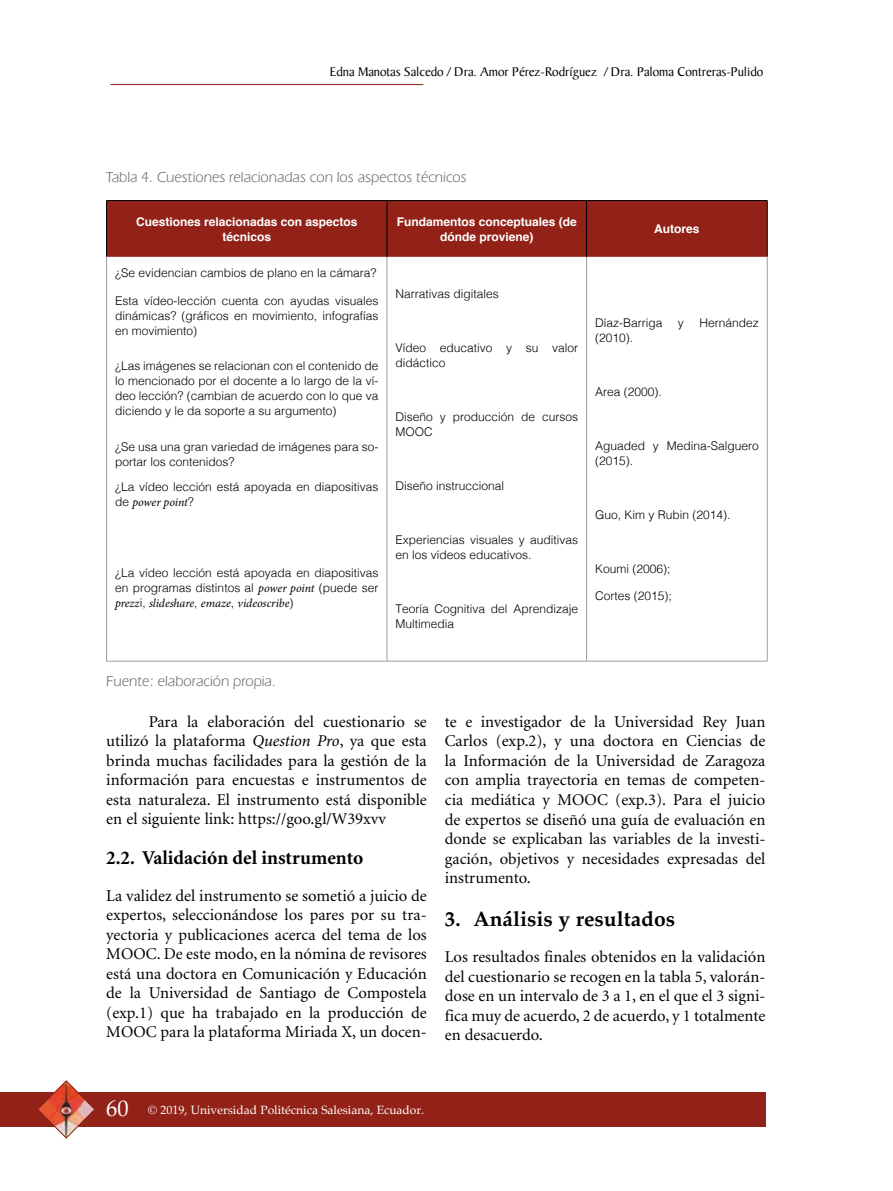
<style>
.page{position:relative;width:893px;height:1191px;background:#fff}
.page>*{position:absolute;margin:0;border:0;box-sizing:border-box;transform-origin:0 0}
.t1{font:700 21px "Palatino";color:#000}
.t2{font:700 19.5px "Minion";color:#000}
.t3{font:16.5px/19.5px "Minion";color:#000;text-align:justify}
.t4{font:15px "Eras IT Cby BT";color:#706f6f}
.t5{font:13.5px "Baker Signet";color:#000}
.t6{font:300 12px/15px "Helvetica";color:#000}
.t7{font:700 12px/15px "Helvetica";color:#fff;text-align:center}
.t8{font:italic 12px "Minion Pro";color:#000}
.t9{font:12px "Palatino";color:#fff}
.s1{font-family:"Helvetica";font-weight:300;font-style:normal}
.s2{font-family:"Minion Pro";font-weight:400;font-style:italic}
.s3{font-family:"Minion Pro";font-style:italic}
.s4{font-size:22.5px}
</style>
<div class="page">
<div style="left:0;top:1092px;width:765px;height:34px;background:#922218"></div>
<img style="left:37px;top:1080px;width:59px;height:59px">
<hr style="left:110px;top:84px;width:313px;height:1px;background:#922218">
<div style="left:107px;top:201px;width:660px;height:56px;background:#922218"></div>
<hr style="left:387px;top:201px;width:1px;height:56px;background:#000">
<hr style="left:586px;top:201px;width:1px;height:56px;background:#000">
<hr style="left:387px;top:257px;width:1px;height:31px;background:#9d9d9c">
<hr style="left:586px;top:257px;width:1px;height:31px;background:#9d9d9c">
<hr style="left:387px;top:288px;width:1px;height:55px;background:#9d9d9c">
<hr style="left:586px;top:288px;width:1px;height:55px;background:#9d9d9c">
<hr style="left:387px;top:343px;width:1px;height:90px;background:#9d9d9c">
<hr style="left:586px;top:343px;width:1px;height:90px;background:#9d9d9c">
<hr style="left:387px;top:433px;width:1px;height:41px;background:#9d9d9c">
<hr style="left:586px;top:433px;width:1px;height:41px;background:#9d9d9c">
<hr style="left:387px;top:474px;width:1px;height:41px;background:#9d9d9c">
<hr style="left:586px;top:474px;width:1px;height:41px;background:#9d9d9c">
<hr style="left:387px;top:515px;width:1px;height:146px;background:#9d9d9c">
<hr style="left:586px;top:515px;width:1px;height:146px;background:#9d9d9c">
<hr style="left:106px;top:257px;width:1px;height:31px;background:#9d9d9c">
<hr style="left:767px;top:257px;width:1px;height:31px;background:#9d9d9c">
<hr style="left:106px;top:288px;width:1px;height:55px;background:#9d9d9c">
<hr style="left:767px;top:288px;width:1px;height:55px;background:#9d9d9c">
<hr style="left:106px;top:343px;width:1px;height:90px;background:#9d9d9c">
<hr style="left:767px;top:343px;width:1px;height:90px;background:#9d9d9c">
<hr style="left:106px;top:433px;width:1px;height:41px;background:#9d9d9c">
<hr style="left:767px;top:433px;width:1px;height:41px;background:#9d9d9c">
<hr style="left:106px;top:474px;width:1px;height:41px;background:#9d9d9c">
<hr style="left:767px;top:474px;width:1px;height:41px;background:#9d9d9c">
<hr style="left:106px;top:515px;width:1px;height:146px;background:#9d9d9c">
<hr style="left:767px;top:515px;width:1px;height:146px;background:#9d9d9c">
<hr style="left:106px;top:661px;width:281px;height:1px;background:#9d9d9c">
<hr style="left:387px;top:661px;width:200px;height:1px;background:#9d9d9c">
<hr style="left:587px;top:661px;width:180px;height:1px;background:#9d9d9c">
<hr style="left:106px;top:200px;width:281px;height:1px;background:#000">
<hr style="left:106px;top:201px;width:1px;height:56px;background:#000">
<hr style="left:387px;top:200px;width:200px;height:1px;background:#000">
<hr style="left:587px;top:200px;width:180px;height:1px;background:#000">
<hr style="left:767px;top:201px;width:1px;height:56px;background:#000">
<p class="t5" style="left:330px;top:64px;width:435px">Edna Manotas Salcedo / Dra. Amor Pérez-Rodríguez / Dra. Paloma Contreras-Pulido</p>
<p class="t4" style="left:106px;top:168px;width:362px">Tabla 4. Cuestiones relacionadas con los aspectos técnicos</p>
<p class="t7" style="left:136px;top:214px;width:223px">Cuestiones relacionadas con aspectos técnicos</p>
<p class="t7" style="left:397px;top:214px;width:182px">Fundamentos conceptuales (de dónde proviene)</p>
<p class="t7" style="left:654px;top:222px;width:47px">Autores</p>
<p class="t6" style="left:115px;top:264px;width:263px">¿Se evidencian cambios de plano en la cámara?</p>
<p class="t6" style="left:395px;top:286px;width:105px">Narrativas digitales</p>
<p class="t6" style="left:115px;top:292px;width:265px;text-align:justify">Esta vídeo-lección cuenta con ayudas visuales dinámicas? (gráficos en movimiento, infografías en movimiento)</p>
<p class="t6" style="left:115px;top:358px;width:265px;text-align:justify">¿Las imágenes se relacionan con el contenido de lo mencionado por el docente a lo largo de la ví&shy;deo lección? (cambian de acuerdo con lo que va diciendo y le da soporte a su argumento)</p>
<p class="t6" style="left:115px;top:438px;width:265px">¿Se usa una gran variedad de imágenes para so&shy;portar los contenidos?</p>
<p class="t6" style="left:115px;top:479px;width:265px">¿La vídeo lección está apoyada en diapositivas</p>
<p class="t8" style="left:115px;top:494px;width:80px"><span class="s1">de</span> power point<span class="s1">?</span></p>
<p class="t6" style="left:595px;top:314px;width:69px">Díaz-Barriga</p>
<p class="t6" style="left:678px;top:314px;width:7px">y</p>
<p class="t6" style="left:699px;top:314px;width:61px">Hernández</p>
<p class="t6" style="left:595px;top:329px;width:40px">(2010).</p>
<p class="t6" style="left:395px;top:340px;width:184px">Vídeo educativo y su valor didáctico</p>
<p class="t6" style="left:595px;top:383px;width:68px">Area (2000).</p>
<p class="t6" style="left:395px;top:409px;width:184px">Diseño y producción de cursos<br>MOOC</p>
<p class="t6" style="left:595px;top:437px;width:165px">Aguaded y Medina-Salguero (2015).</p>
<p class="t6" style="left:395px;top:478px;width:110px">Diseño instruccional</p>
<p class="t6" style="left:595px;top:506px;width:137px">Guo, Kim y Rubin (2014).</p>
<p class="t6" style="left:115px;top:565px;width:265px">¿La vídeo lección está apoyada en diapositivas en programas distintos al <span class="s2">power point</span> (puede ser</p>
<p class="t8" style="left:115px;top:595px;width:180px">prezz<span class="s1">i,</span> slideshare<span class="s1">,</span> emaze<span class="s1">,</span> videoscribe<span class="s1">)</span></p>
<p class="t6" style="left:395px;top:532px;width:184px">Experiencias visuales y auditivas en los vídeos educativos.</p>
<p class="t6" style="left:395px;top:601px;width:184px">Teoría Cognitiva del Aprendizaje<br>Multimedia</p>
<p class="t6" style="left:595px;top:560px;width:77px">Koumi (2006);</p>
<p class="t6" style="left:595px;top:587px;width:78px">Cortes (2015);</p>
<p class="t4" style="left:106px;top:672px;width:171px">Fuente: elaboración propia.</p>
<p class="t3" style="left:106px;top:712px;width:322px;text-indent:43px">Para la elaboración del cuestionario se utilizó la plataforma <span class="s3">Question Pro</span>, ya que esta brinda muchas facilidades para la gestión de la información para encuestas e instrumentos de esta naturaleza. El instrumento está disponible en el siguiente link: https://goo.gl/W39xvv</p>
<p class="t2" style="left:106px;top:847px;width:259px">2.2. Validación del instrumento</p>
<p class="t3" style="left:106px;top:886px;width:322px">La validez del instrumento se sometió a juicio de expertos, seleccionándose los pares por su tra&shy;yectoria y publicaciones acerca del tema de los MOOC. De este modo, en la nómina de revisores está una doctora en Comunicación y Educación de la Universidad de Santiago de Compostela (exp.1) que ha trabajado en la producción de MOOC para la plataforma Miriada X, un docen-</p>
<p class="t3" style="left:445px;top:712px;width:322px">te e investigador de la Universidad Rey Juan Carlos (exp.2), y una doctora en Ciencias de la Información de la Universidad de Zaragoza con amplia trayectoria en temas de competen&shy;cia mediática y MOOC (exp.3). Para el juicio de expertos se diseñó una guía de evaluación en donde se explicaban las variables de la investi&shy;gación, objetivos y necesidades expresadas del instrumento.</p>
<p class="t1" style="left:445px;top:900px;width:232px">3. Análisis y resultados</p>
<p class="t3" style="left:445px;top:947px;width:322px">Los resultados finales obtenidos en la validación del cuestionario se recogen en la tabla 5, valorán&shy;dose en un intervalo de 3 a 1, en el que el 3 signi&shy;fica muy de acuerdo, 2 de acuerdo, y 1 totalmente en desacuerdo.</p>
<p class="t9" style="left:106px;top:1100px;width:319px"><span class="s4">60</span> © 2019, Universidad Politécnica Salesiana, Ecuador.</p>
</div>
